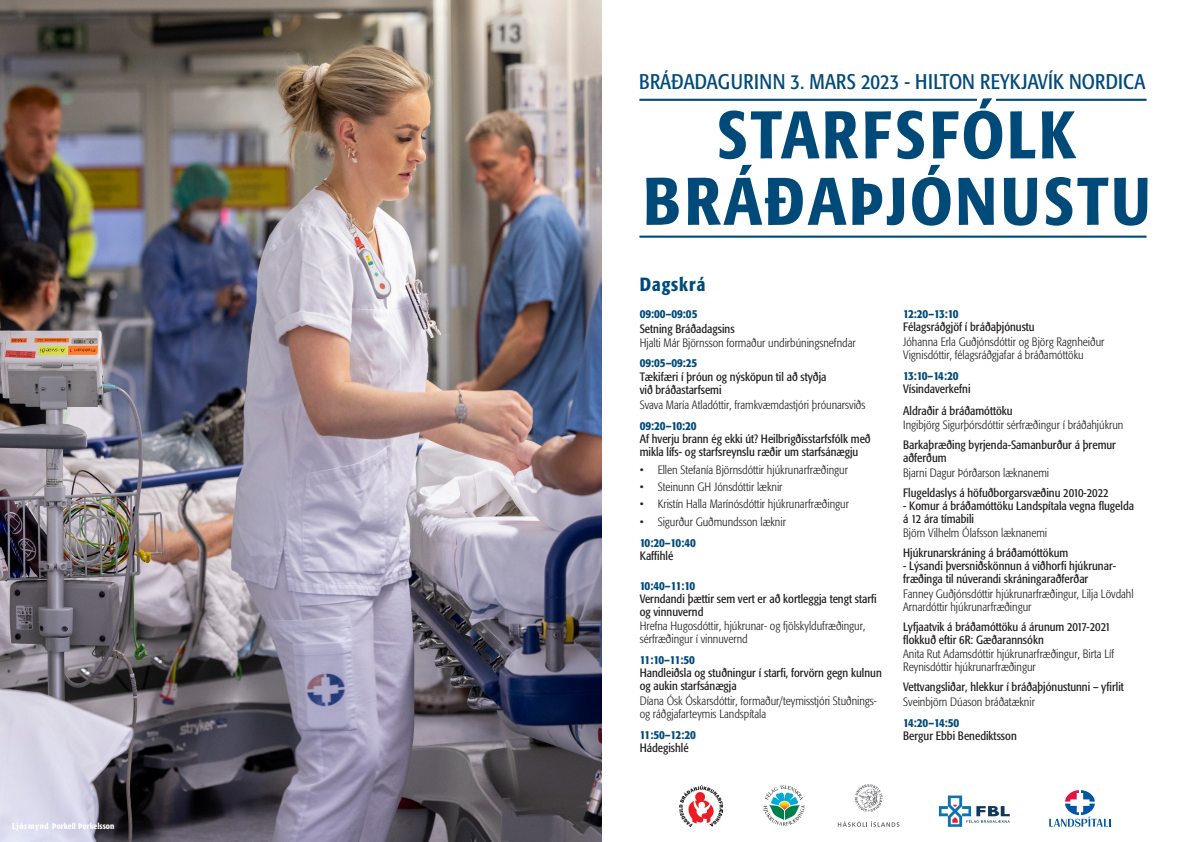
<style>
.page{position:relative;width:1191px;height:842px;background:#fff}
.page>*{position:absolute;margin:0;border:0;box-sizing:border-box;transform-origin:0 0}
.t1{font:500 condensed 66.4px "Formata";letter-spacing:.04em;color:#004a7a}
.t2{font:condensed 21px "Formata";letter-spacing:.005em;color:#004a7a}
.t3{font:500 condensed 18.9px "Formata";letter-spacing:.05em;color:#004a7a}
.fyrirlestur{font:condensed 12.1px/13px "Formata";color:#231f20}
.klukkan{font:500 condensed 12.1px "Formata";letter-spacing:-.07em;color:#004a7a}
.t4{font:300 condensed 12px/13px "Formata";color:#231f20}
.fyrirlestur-2{font:500 condensed 12px "Formata";color:#004a7a}
.klukkan-2{font:500 condensed 8.5px "Formata";color:#fff}
</style>
<div class="page">
<img style="left:0;top:0;width:602px;height:842px">
<hr style="left:639px;top:99px;width:507px;height:2px;background:#004a7a">
<hr style="left:639px;top:236px;width:507px;height:2px;background:#004a7a">
<svg style="left:1049px;top:790px;width:62px;height:37px"></svg>
<svg style="left:854px;top:784px;width:28px;height:28px"></svg>
<svg style="left:837px;top:821px;width:62px;height:6px"></svg>
<svg style="left:679px;top:801px;width:44px;height:14px"></svg>
<img style="left:680px;top:785px;width:42px;height:42px">
<img style="left:763px;top:785px;width:41px;height:41px">
<svg style="left:939px;top:795px;width:70px;height:32px"></svg>
<div style="left:977px;top:96px;width:19px;height:10px;background:#fff"></div>
<p class="klukkan-2" style="left:12px;top:821px;width:104px">Ljósmynd Þorkell Þorkelsson</p>
<p class="t2" style="left:639px;top:70px;width:508px">BRÁÐADAGURINN 3. MARS 2023 - HILTON REYKJAVÍK NORDICA</p>
<p class="t1" style="left:717px;top:95px;width:360px">STARFSFÓLK</p>
<p class="t1" style="left:643px;top:161px;width:508px">BRÁÐAÞJÓNUSTU</p>
<p class="t3" style="left:639px;top:273px;width:67px">Dagskrá</p>
<p class="fyrirlestur-2" style="left:639px;top:307px;width:59px">09:00–09:05</p>
<p class="fyrirlestur" style="left:639px;top:322px;width:96px">Setning Bráðadagsins</p>
<p class="t4" style="left:639px;top:336px;width:217px">Hjalti Már Björnsson formaður undirbúningsnefndar</p>
<p class="fyrirlestur-2" style="left:639px;top:355px;width:59px">09:05–09:25</p>
<p class="fyrirlestur" style="left:639px;top:371px;width:188px">Tækifæri í þróun og nýsköpun til að styðja við bráðastarfsemi</p>
<p class="t4" style="left:639px;top:398px;width:227px">Svava María Atladóttir, framkvæmdastjóri þróunarsviðs</p>
<p class="klukkan" style="left:639px;top:418px;width:58px">09:20–10:20</p>
<p class="fyrirlestur" style="left:639px;top:432px;width:232px">Af hverju brann ég ekki út? Heilbrigðisstarfsfólk með mikla lífs- og starfsreynslu ræðir um starfsánægju</p>
<p class="t4" style="left:639px;top:464px;width:210px">• Ellen Stefanía Björnsdóttir hjúkrunarfræðingur</p>
<p class="t4" style="left:639px;top:481px;width:144px">• Steinunn GH Jónsdóttir læknir</p>
<p class="t4" style="left:639px;top:498px;width:211px">• Kristín Halla Marínósdóttir hjúkrunarfræðingur</p>
<p class="t4" style="left:639px;top:515px;width:148px">• Sigurður Guðmundsson læknir</p>
<p class="klukkan" style="left:639px;top:535px;width:58px">10:20–10:40</p>
<p class="fyrirlestur" style="left:639px;top:549px;width:35px">Kaffihlé</p>
<p class="klukkan" style="left:639px;top:578px;width:57px">10:40–11:10</p>
<p class="fyrirlestur" style="left:639px;top:592px;width:238px">Verndandi þættir sem vert er að kortleggja tengt starfi og vinnuvernd</p>
<p class="t4" style="left:639px;top:619px;width:227px">Hrefna Hugosdóttir, hjúkrunar- og fjölskyldufræðingur, sérfræðingur í vinnuvernd</p>
<p class="klukkan" style="left:639px;top:652px;width:57px">11:10–11:50</p>
<p class="fyrirlestur" style="left:639px;top:666px;width:243px">Handleiðsla og stuðningur í starfi, forvörn gegn kulnun og aukin starfsánægja</p>
<p class="t4" style="left:639px;top:694px;width:239px">Díana Ósk Óskarsdóttir, formaður/teymisstjóri Stuðnings&shy;og ráðgjafarteymis Landspítala</p>
<p class="klukkan" style="left:639px;top:727px;width:58px">11:50–12:20</p>
<p class="fyrirlestur" style="left:639px;top:741px;width:50px">Hádegishlé</p>
<p class="klukkan" style="left:903px;top:307px;width:57px">12:20–13:10</p>
<p class="fyrirlestur" style="left:903px;top:321px;width:133px">Félagsráðgjöf í bráðaþjónustu</p>
<p class="t4" style="left:903px;top:335px;width:203px">Jóhanna Erla Guðjónsdóttir og Björg Ragnheiður<br>Vignisdóttir, félagsráðgjafar á bráðamóttöku</p>
<p class="klukkan" style="left:903px;top:368px;width:57px">13:10–14:20</p>
<p class="fyrirlestur" style="left:903px;top:382px;width:69px">Vísindaverkefni</p>
<p class="fyrirlestur" style="left:903px;top:404px;width:111px">Aldraðir á bráðamóttöku</p>
<p class="t4" style="left:903px;top:419px;width:222px">Ingibjörg Sigurþórsdóttir sérfræðingur í bráðahjúkrun</p>
<p class="fyrirlestur" style="left:903px;top:439px;width:214px">Barkaþræðing byrjenda-Samanburður á þremur aðferðum</p>
<p class="t4" style="left:903px;top:466px;width:147px">Bjarni Dagur Þórðarson læknanemi</p>
<p class="fyrirlestur" style="left:903px;top:486px;width:207px">Flugeldaslys á höfuðborgarsvæðinu 2010-2022</p>
<p class="fyrirlestur" style="left:903px;top:499px;width:232px">- Komur á bráðamóttöku Landspítala vegna flugelda á 12 ára tímabili</p>
<p class="t4" style="left:903px;top:527px;width:145px">Björn Vilhelm Ólafsson læknanemi</p>
<p class="fyrirlestur" style="left:903px;top:547px;width:167px">Hjúkrunarskráning á bráðamóttökum</p>
<p class="fyrirlestur" style="left:903px;top:560px;width:214px">- Lýsandi þversniðskönnun á viðhorfi hjúkrunar&shy;fræðinga til núverandi skráningaraðferðar</p>
<p class="t4" style="left:903px;top:587px;width:232px">Fanney Guðjónsdóttir hjúkrunarfræðingur, Lilja Lövdahl<br>Arnardóttir hjúkrunarfræðingur</p>
<p class="fyrirlestur" style="left:903px;top:620px;width:209px">Lyfjaatvik á bráðamóttöku á árunum 2017-2021 flokkuð eftir 6R: Gæðarannsókn</p>
<p class="t4" style="left:903px;top:648px;width:212px">Anita Rut Adamsdóttir hjúkrunarfræðingur, Birta Líf<br>Reynisdóttir hjúkrunarfræðingur</p>
<p class="fyrirlestur" style="left:903px;top:681px;width:222px">Vettvangsliðar, hlekkur í bráðaþjónustunni – yfirlit</p>
<p class="t4" style="left:903px;top:695px;width:133px">Sveinbjörn Dúason bráðatæknir</p>
<p class="klukkan" style="left:903px;top:715px;width:58px">14:20–14:50</p>
<p class="fyrirlestur" style="left:903px;top:729px;width:115px">Bergur Ebbi Benediktsson</p>
</div>
